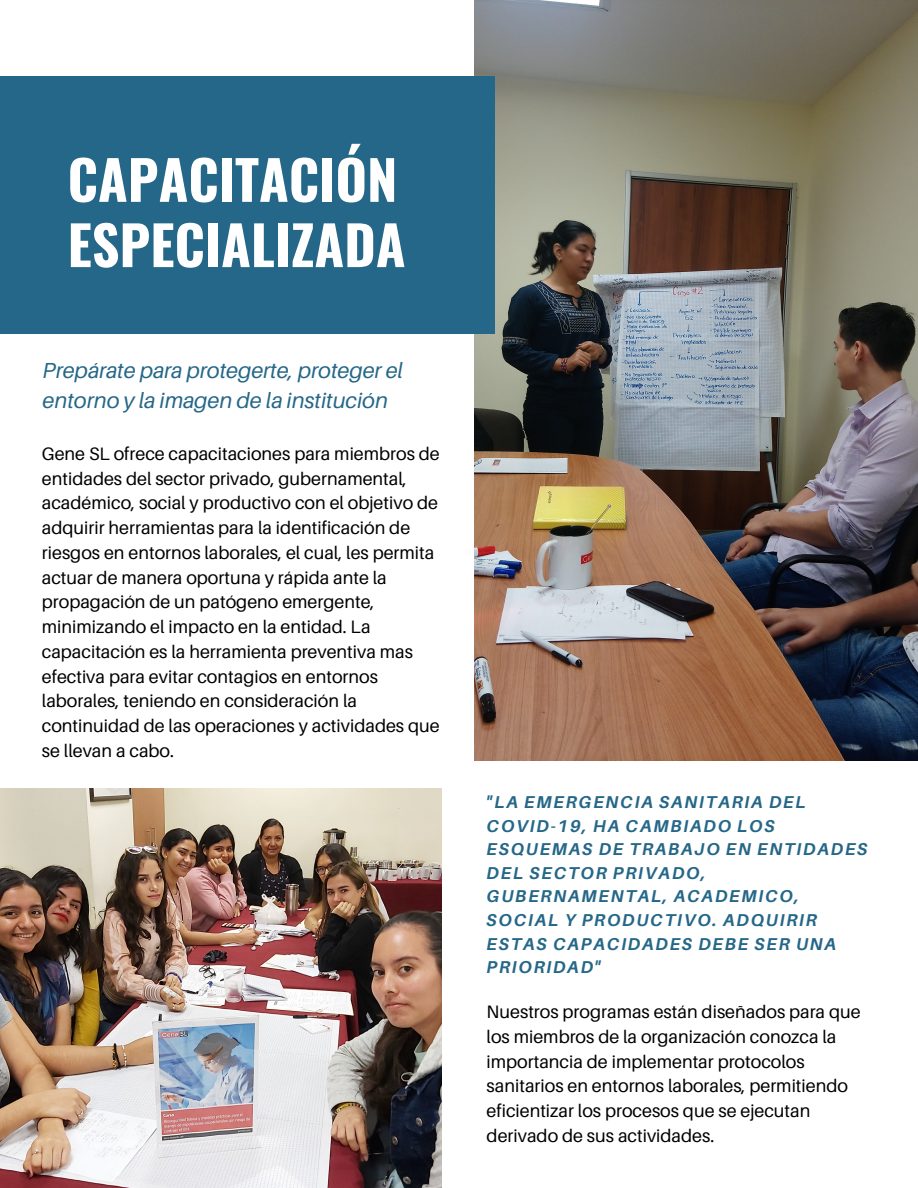
<style>
.page{position:relative;width:918px;height:1188px;background:#fff}
.page>*{position:absolute;margin:0;border:0;box-sizing:border-box;transform-origin:0 0}
.t1{font:700 54px/65.2px "Oswald";color:#fff}
.t2{font:italic 21.75px/30.3px "Aileron";color:#256788}
.t3{font:18px/24.8px "Aileron";color:#000}
.t4{font:italic 700 17.1px/23.7px "Aileron";letter-spacing:.1em;color:#256788}
</style>
<div class="page">
<img style="left:475px;top:0;width:443px;height:761px">
<img style="left:0;top:788px;width:441px;height:400px">
<div style="left:0;top:77px;width:495px;height:257px;background:#256788"></div>
<h1 class="t1" style="left:68px;top:145px;width:339px">CAPACITACIÓN<br>ESPECIALIZADA</h1>
<p class="t2" style="left:43px;top:355px;width:362px">Prepárate para protegerte, proteger el entorno y la imagen de la institución</p>
<p class="t3" style="left:42px;top:441px;width:399px">Gene SL ofrece capacitaciones para miembros de entidades del sector privado, gubernamental, académico, social y productivo con el objetivo de adquirir herramientas para la identificación de riesgos en entornos laborales, el cual, les permita actuar de manera oportuna y rápida ante la propagación de un patógeno emergente, minimizando el impacto en la entidad. La capacitación es la herramienta preventiva mas efectiva para evitar contagios en entornos laborales, teniendo en consideración la continuidad de las operaciones y actividades que se llevan a cabo.</p>
<p class="t4" style="left:487px;top:790px;width:382px">"LA EMERGENCIA SANITARIA DEL<br>COVID-19, HA CAMBIADO LOS<br>ESQUEMAS DE TRABAJO EN ENTIDADES<br>DEL SECTOR PRIVADO,<br>GUBERNAMENTAL, ACADEMICO,<br>SOCIAL Y PRODUCTIVO. ADQUIRIR<br>ESTAS CAPACIDADES DEBE SER UNA<br>PRIORIDAD"</p>
<p class="t3" style="left:487px;top:999px;width:376px">Nuestros programas están diseñados para que los miembros de la organización conozca la importancia de implementar protocolos sanitarios en entornos laborales, permitiendo eficientizar los procesos que se ejecutan derivado de sus actividades.</p>
</div>
